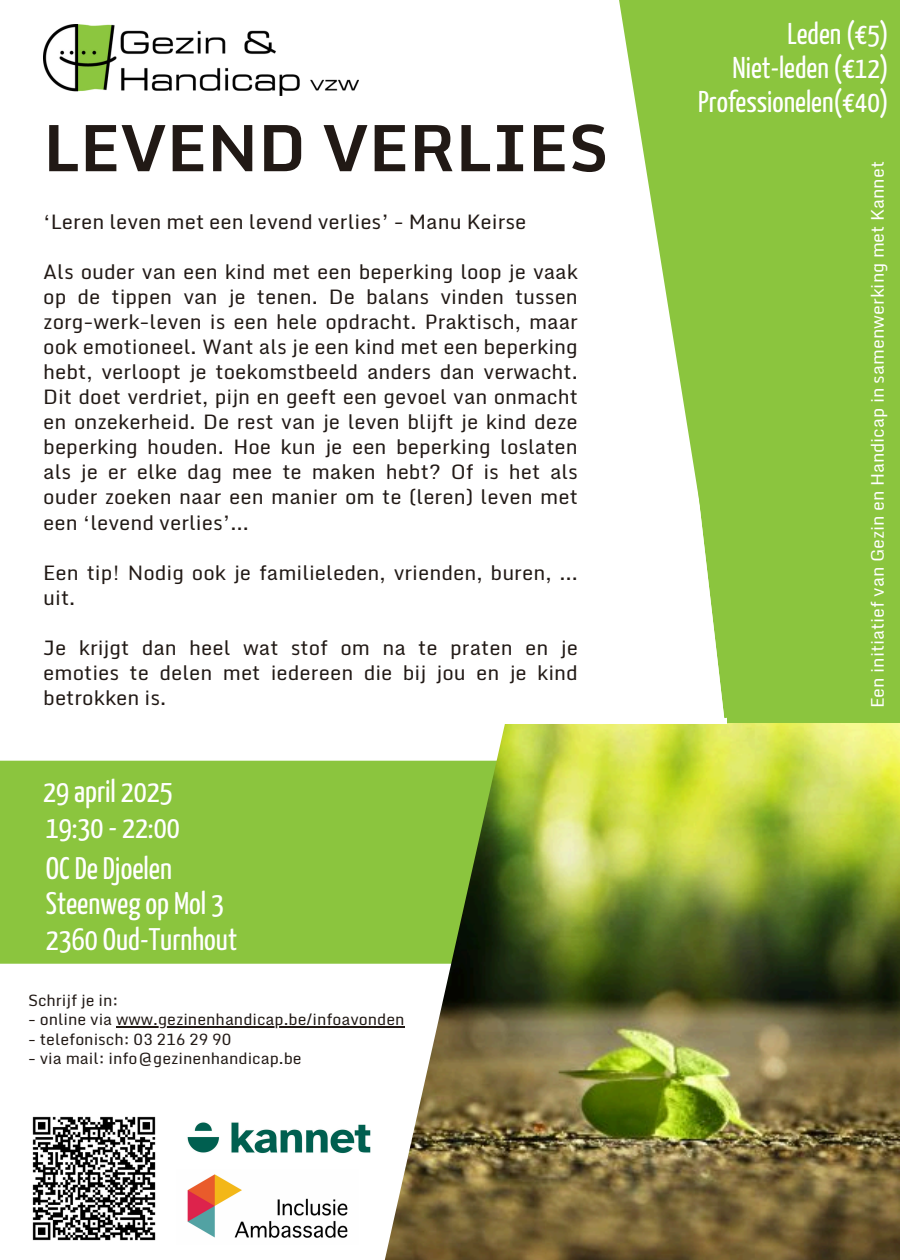
<style>
.page{position:relative;width:900px;height:1260px;background:#fff}
.page>*{position:absolute;margin:0;border:0;box-sizing:border-box;transform-origin:0 0}
.t1{font:700 64px "Monda";color:#211915}
.t2{font:31px/35.5px "Yanone Kaffeesatz";color:#fff}
.t3{font:30px/33.8px "Yanone Kaffeesatz";color:#fff;text-align:right}
.t4{font:20px/25px "Monda";color:#211915;text-align:justify}
.t5{font:17.5px "Monda";color:#fff}
.t6{font:15.75px "Monda";color:#211915}
</style>
<div class="page">
<svg style="left:619px;top:0;width:281px;height:461px;background:#9bcd59"></svg>
<div style="left:0;top:761px;width:377px;height:203px;background:#8bc53e"></div>
<img style="left:377px;top:723px;width:523px;height:537px">
<img style="left:43px;top:24px;width:315px;height:72px">
<svg style="left:693px;top:419px;width:207px;height:299px;fill:#8bc53e"></svg>
<div style="left:727px;top:453px;width:173px;height:270px;background:#8bc53e"></div>
<img style="left:187px;top:1174px;width:161px;height:64px">
<img style="left:187px;top:1110px;width:195px;height:55px">
<img style="left:32px;top:1116px;width:124px;height:125px">
<hr style="left:116px;top:1026px;width:289px;height:2px;background:#211915">
<h3 class="t1" style="left:43px;top:94px;width:567px">LEVEND VERLIES</h3>
<p class="t4" style="left:43px;top:209px;width:485px">‘Leren leven met een levend verlies’ - Manu Keirse</p>
<h1 class="t4" style="left:43px;top:259px;width:536px">Als ouder van een kind met een beperking loop je vaak op de tippen van je tenen. De balans vinden tussen zorg-werk-leven is een hele opdracht. Praktisch, maar ook emotioneel. Want als je een kind met een beperking hebt, verloopt je toekomstbeeld anders dan verwacht.<br>Dit doet verdriet, pijn en geeft een gevoel van onmacht en onzekerheid. De rest van je leven blijft je kind deze beperking houden. Hoe kun je een beperking loslaten als je er elke dag mee te maken hebt? Of is het als ouder zoeken naar een manier om te (leren) leven met een ‘levend verlies’…</h1>
<h3 class="t4" style="left:43px;top:559px;width:536px">Een tip! Nodig ook je familieleden, vrienden, buren, … uit.</h3>
<h3 class="t4" style="left:43px;top:634px;width:536px">Je krijgt dan heel wat stof om na te praten en je emoties te delen met iedereen die bij jou en je kind betrokken is.</h3>
<p class="t2" style="left:43px;top:776px;width:131px">29 april 2025</p>
<h3 class="t2" style="left:46px;top:812px;width:135px">19:30 - 22:00</h3>
<h2 class="t2" style="left:46px;top:853px;width:193px">OC De Djoelen<br>Steenweg op Mol 3<br>2360 Oud-Turnhout</h2>
<h2 class="t6" style="left:28px;top:987px;width:92px">Schrijf je in:</h2>
<h2 class="t6" style="left:28px;top:1006px;width:378px">- online via www.gezinenhandicap.be/infoavonden</h2>
<p class="t6" style="left:28px;top:1026px;width:205px">- telefonisch: 03 216 29 90</p>
<p class="t6" style="left:28px;top:1045px;width:275px">- via mail: info@gezinenhandicap.be</p>
<p class="t3" style="left:698px;top:19px;width:192px">Leden (€5)<br>Niet-leden (€12)<br>Professionelen(€40)</p>
<p class="t5" style="left:863px;top:708px;width:549px;rotate:-90deg">Een initiatief van Gezin en Handicap in samenwerking met Kannet</p>
</div>
